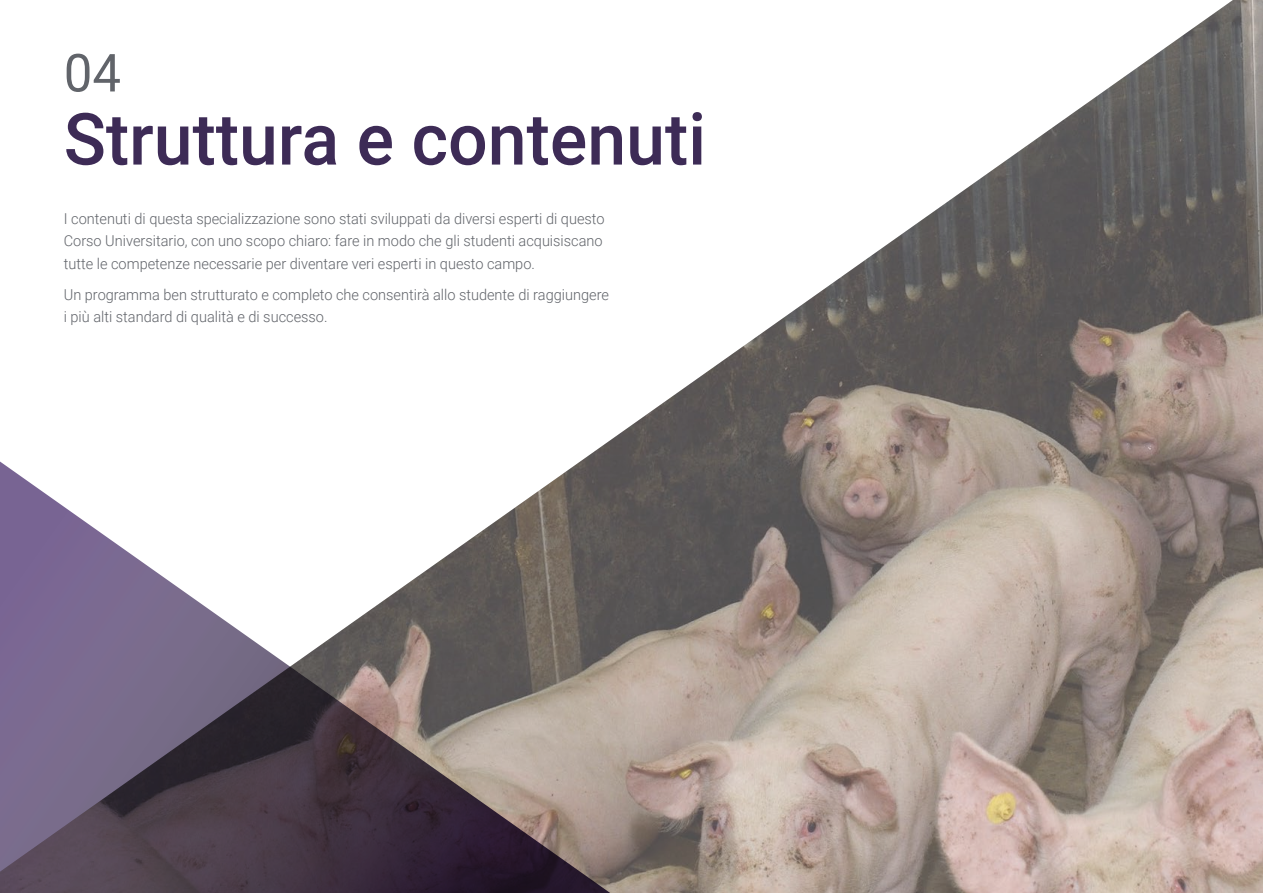
<style>
.page{position:relative;width:1263px;height:893px;background:#fff}
.page>*{position:absolute;margin:0;border:0;box-sizing:border-box;transform-origin:0 0}
.t1{font:500 72px "Roboto";color:#3d2b56}
.t2{font:52.5px "Roboto";color:#61646a}
.t3{font:300 15px/22.5px "Roboto";color:#61646a}
</style>
<div class="page">
<img style="left:602px;top:0;width:661px;height:893px">
<svg style="left:0;top:446px;width:640px;height:447px"></svg>
<h2 class="t2" style="left:64px;top:36px;width:59px">04</h2>
<h1 class="t1" style="left:64px;top:89px;width:644px">Struttura e contenuti</h1>
<p class="t3" style="left:64px;top:207px;width:542px">I contenuti di questa specializzazione sono stati sviluppati da diversi esperti di questo<br>Corso Universitario, con uno scopo chiaro: fare in modo che gli studenti acquisiscano tutte le competenze necessarie per diventare veri esperti in questo campo.</p>
<p class="t3" style="left:64px;top:283px;width:547px">Un programma ben strutturato e completo che consentirà allo studente di raggiungere i più alti standard di qualità e di successo.</p>
</div>
